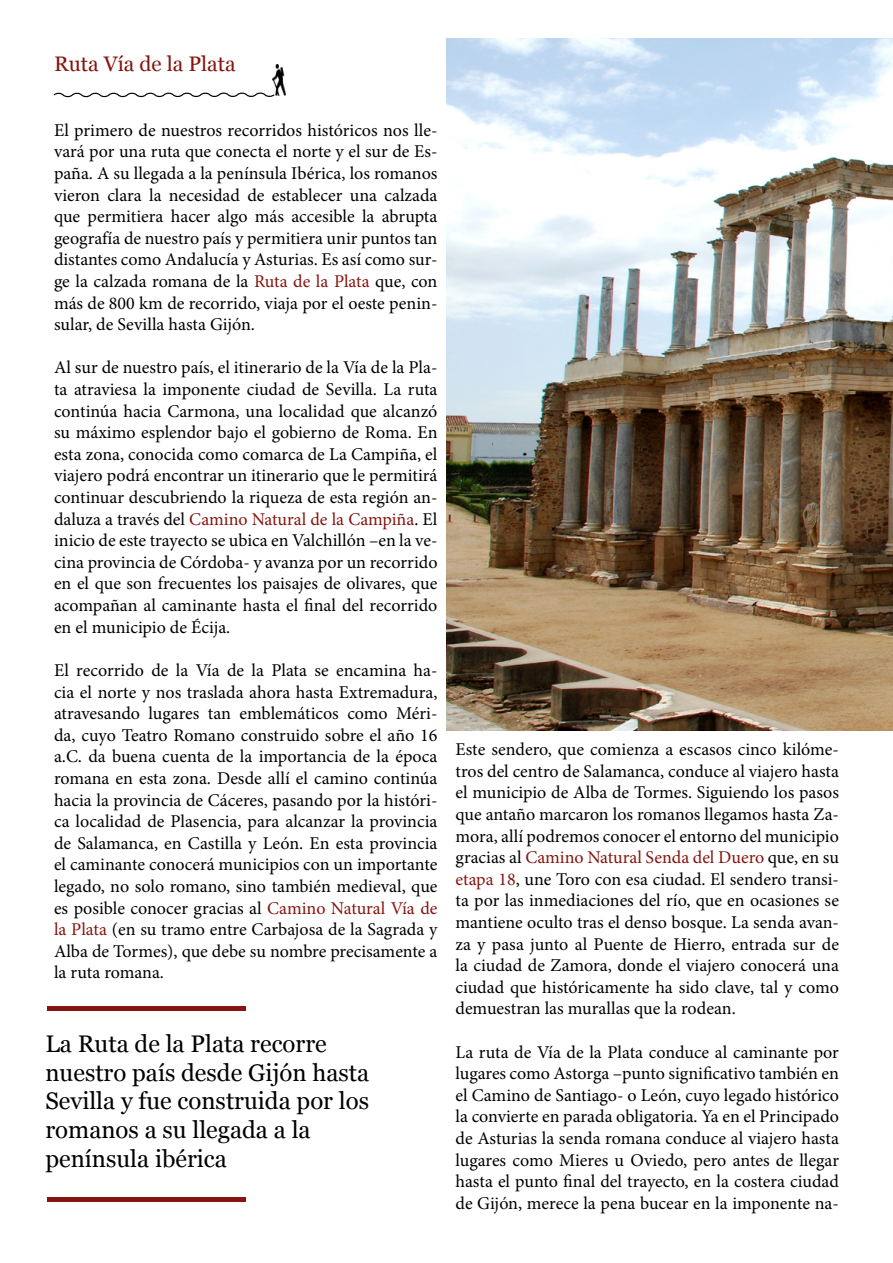
<style>
.page{position:relative;width:893px;height:1263px;background:#fff}
.page>*{position:absolute;margin:0;border:0;box-sizing:border-box;transform-origin:0 0}
.t1{font:24px/28.8px "Georgia";color:#000}
.t2{font:21px "Georgia";color:#85150f}
.t3{font:18px/21.6px "Minion Pro";color:#000;text-align:justify}
.s1{color:#85150f}
</style>
<div class="page">
<img style="left:446px;top:38px;width:447px;height:693px">
<svg style="left:53px;top:92px;width:223px;height:6px"></svg>
<img style="left:272px;top:65px;width:13px;height:30px">
<hr style="left:48px;top:1006px;width:198px;height:4px;background:#85150f">
<hr style="left:48px;top:1197px;width:198px;height:4px;background:#85150f">
<p class="t2" style="left:54px;top:51px;width:183px">Ruta Vía de la Plata</p>
<p class="t3" style="left:54px;top:119px;width:385px">El primero de nuestros recorridos históricos nos lle&shy;vará por una ruta que conecta el norte y el sur de Es&shy;paña. A su llegada a la península Ibérica, los romanos vieron clara la necesidad de establecer una calzada que permitiera hacer algo más accesible la abrupta geografía de nuestro país y permitiera unir puntos tan distantes como Andalucía y Asturias. Es así como sur&shy;ge la calzada romana de la <span class="s1">Ruta de la Plata</span> que, con más de 800 km de recorrido, viaja por el oeste penin&shy;sular, de Sevilla hasta Gijón.</p>
<p class="t3" style="left:54px;top:357px;width:385px">Al sur de nuestro país, el itinerario de la Vía de la Pla&shy;ta atraviesa la imponente ciudad de Sevilla. La ruta continúa hacia Carmona, una localidad que alcanzó su máximo esplendor bajo el gobierno de Roma. En esta zona, conocida como comarca de La Campiña, el viajero podrá encontrar un itinerario que le permitirá continuar descubriendo la riqueza de esta región an&shy;daluza a través del <span class="s1">Camino Natural de la Campiña</span>. El inicio de este trayecto se ubica en Valchillón –en la ve&shy;cina provincia de Córdoba- y avanza por un recorrido en el que son frecuentes los paisajes de olivares, que acompañan al caminante hasta el final del recorrido en el municipio de Écija.</p>
<p class="t3" style="left:54px;top:659px;width:385px">El recorrido de la Vía de la Plata se encamina ha&shy;cia el norte y nos traslada ahora hasta Extremadura, atravesando lugares tan emblemáticos como Méri&shy;da, cuyo Teatro Romano construido sobre el año 16 a.C. da buena cuenta de la importancia de la época romana en esta zona. Desde allí el camino continúa hacia la provincia de Cáceres, pasando por la históri&shy;ca localidad de Plasencia, para alcanzar la provincia de Salamanca, en Castilla y León. En esta provincia el caminante conocerá municipios con un importante legado, no solo romano, sino también medieval, que es posible conocer gracias al <span class="s1">Camino Natural Vía de la Plata</span> (en su tramo entre Carbajosa de la Sagrada y Alba de Tormes), que debe su nombre precisamente a la ruta romana.</p>
<h1 class="t1" style="left:45px;top:1030px;width:325px">La Ruta de la Plata recorre nuestro país desde Gijón hasta<br>Sevilla y fue construida por los romanos a su llegada a la península ibérica</h1>
<p class="t3" style="left:455px;top:739px;width:385px">Este sendero, que comienza a escasos cinco kilóme&shy;tros del centro de Salamanca, conduce al viajero hasta el municipio de Alba de Tormes. Siguiendo los pasos que antaño marcaron los romanos llegamos hasta Za&shy;mora, allí podremos conocer el entorno del municipio gracias al <span class="s1">Camino Natural Senda del Duero</span> que, en su <span class="s1">etapa 18</span>, une Toro con esa ciudad. El sendero transi&shy;ta por las inmediaciones del río, que en ocasiones se mantiene oculto tras el denso bosque. La senda avan&shy;za y pasa junto al Puente de Hierro, entrada sur de la ciudad de Zamora, donde el viajero conocerá una ciudad que históricamente ha sido clave, tal y como demuestran las murallas que la rodean.</p>
<p class="t3" style="left:455px;top:1041px;width:385px">La ruta de Vía de la Plata conduce al caminante por lugares como Astorga –punto significativo también en el Camino de Santiago- o León, cuyo legado histórico la convierte en parada obligatoria. Ya en el Principado de Asturias la senda romana conduce al viajero hasta lugares como Mieres u Oviedo, pero antes de llegar hasta el punto final del trayecto, en la costera ciudad de Gijón, merece la pena bucear en la imponente na-</p>
</div>
